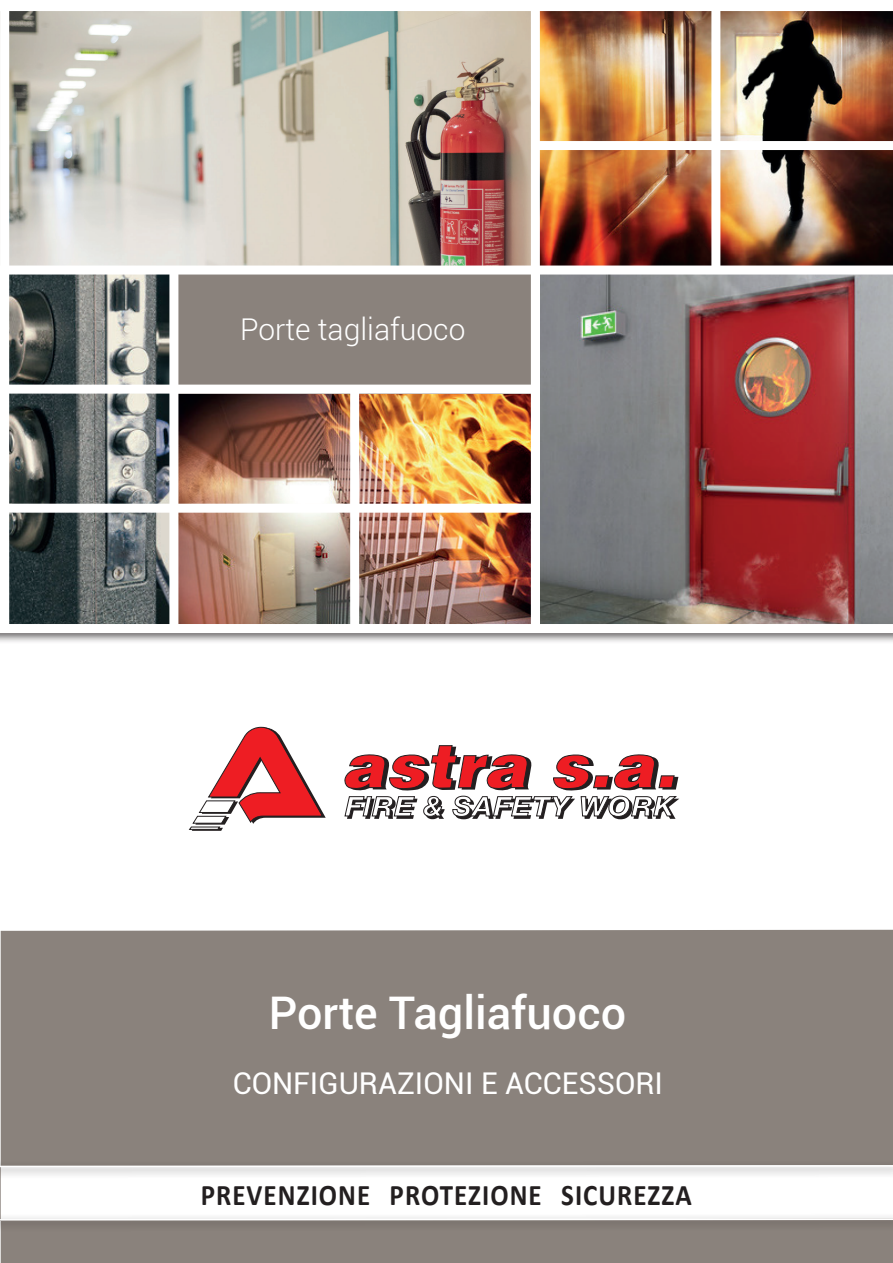
<style>
.page{position:relative;width:893px;height:1263px;background:#fff}
.page>*{position:absolute;margin:0;border:0;box-sizing:border-box;transform-origin:0 0}
.t1{font:500 45px "Roboto";color:#fff}
.t2{font:700 30px "Calibri";letter-spacing:.04em;color:#231f20;scale:.9 1}
.t3{font:30px "Roboto";color:#fff}
.t4{font:300 30px "Roboto";color:#fff}
</style>
<div class="page">
<div style="left:0;top:619px;width:893px;height:25px;background:#231f20;opacity:.75"></div>
<div style="left:0;top:1167px;width:13px;height:53px;background:#aca6a2"></div>
<img style="left:178px;top:394px;width:353px;height:230px">
<img style="left:9px;top:11px;width:522px;height:255px">
<img style="left:541px;top:275px;width:352px;height:349px">
<img style="left:9px;top:275px;width:160px;height:349px">
<img style="left:540px;top:11px;width:353px;height:255px">
<div style="left:174px;top:270px;width:357px;height:124px;background:#8a827c"></div>
<div style="left:537px;top:141px;width:356px;height:9px;background:#fff"></div>
<div style="left:0;top:266px;width:893px;height:9px;background:#fff"></div>
<div style="left:0;top:385px;width:540px;height:9px;background:#fff"></div>
<div style="left:169px;top:270px;width:9px;height:357px;background:#fff"></div>
<div style="left:350px;top:388px;width:9px;height:238px;background:#fff"></div>
<div style="left:531px;top:0;width:9px;height:627px;background:#fff"></div>
<div style="left:711px;top:0;width:9px;height:270px;background:#fff"></div>
<div style="left:0;top:504px;width:540px;height:9px;background:#fff"></div>
<div style="left:0;top:0;width:9px;height:625px;background:#fff"></div>
<div style="left:1px;top:930px;width:892px;height:333px;background:#8a827c"></div>
<svg style="left:1px;top:1179px;width:892px;height:34px"></svg>
<div style="left:0;top:1213px;width:893px;height:19px;background:#231f20;opacity:.75"></div>
<svg style="left:0;top:1218px;width:893px;height:4px"></svg>
<div style="left:0;top:1160px;width:893px;height:19px;background:#231f20;opacity:.75"></div>
<svg style="left:0;top:1164px;width:893px;height:4px"></svg>
<svg style="left:189px;top:727px;width:137px;height:104px"></svg>
<svg style="left:344px;top:745px;width:335px;height:75px"></svg>
<div style="left:0;top:624px;width:893px;height:9px;background:#fff"></div>
<p class="t4" style="left:240px;top:308px;width:227px">Porte tagliafuoco</p>
<h1 class="t1" style="left:269px;top:982px;width:359px">Porte Tagliafuoco</h1>
<p class="t3" style="left:233px;top:1062px;width:432px">CONFIGURAZIONI E ACCESSORI</p>
<p class="t2" style="left:201px;top:1174px;width:547px">PREVENZIONE PROTEZIONE SICUREZZA</p>
</div>
